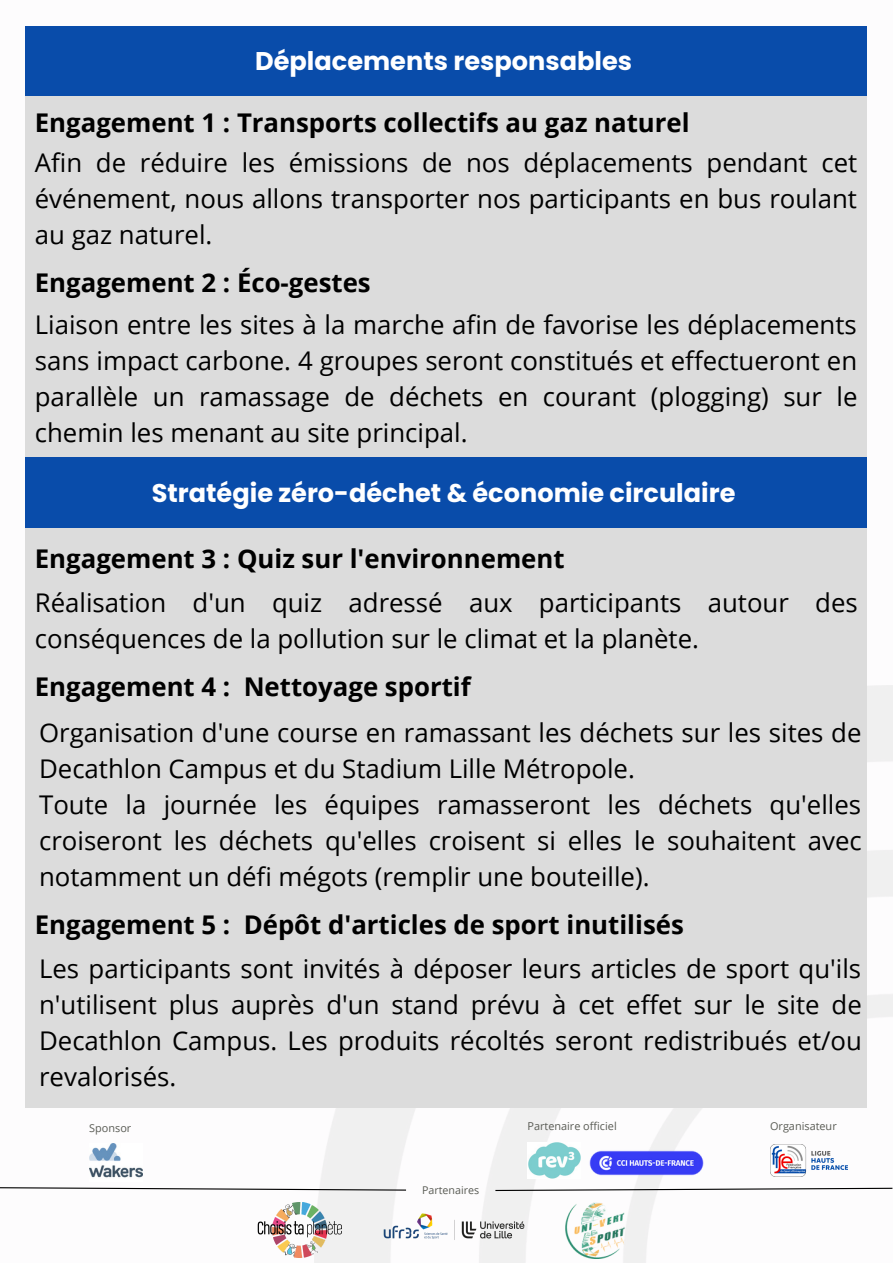
<style>
.page{position:relative;width:893px;height:1264px;background:#fff}
.page>*{position:absolute;margin:0;border:0;box-sizing:border-box;transform-origin:0 0}
.t1{font:25.8px/36px "Open Sans";color:#000;text-align:justify}
.t2{font:700 25.8px "Open Sans";color:#000}
.t3{font:700 25.65px "Poppins";color:#fff}
.t4{font:10.95px "Open Sans";color:#595b54}
.t5{font:10.8px "Open Sans";color:#595b54}
.t6{font:10.65px "Open Sans";color:#595b54}
</style>
<div class="page">
<div style="left:25px;top:26px;width:841px;height:70px;background:#094caa"></div>
<div style="left:25px;top:96px;width:841px;height:197px;background:#dcdcdc"></div>
<div style="left:25px;top:292px;width:841px;height:197px;background:#dcdcdc"></div>
<div style="left:25px;top:457px;width:841px;height:71px;background:#094caa"></div>
<img style="left:314px;top:685px;width:578px;height:577px">
<div style="left:25px;top:528px;width:841px;height:154px;background:#dcdcdc"></div>
<div style="left:25px;top:675px;width:841px;height:225px;background:#dcdcdc"></div>
<img style="left:770px;top:1143px;width:77px;height:33px">
<img style="left:257px;top:1202px;width:85px;height:55px">
<img style="left:565px;top:1202px;width:61px;height:56px">
<img style="left:576px;top:1137px;width:140px;height:50px">
<img style="left:376px;top:1208px;width:156px;height:43px">
<svg style="left:494px;top:1187px;width:398px;height:4px"></svg>
<svg style="left:0;top:1186px;width:407px;height:5px"></svg>
<img style="left:89px;top:1143px;width:53px;height:35px">
<img style="left:527px;top:1142px;width:53px;height:36px">
<div style="left:25px;top:899px;width:841px;height:208px;background:#dcdcdc"></div>
<p class="t3" style="left:255px;top:43px;width:378px">Déplacements responsables</p>
<p class="t2" style="left:35px;top:105px;width:656px">Engagement 1 : Transports collectifs au gaz naturel</p>
<p class="t1" style="left:35px;top:144px;width:823px">Afin de réduire les émissions de nos déplacements pendant cet événement, nous allons transporter nos participants en bus roulant au gaz naturel.</p>
<p class="t2" style="left:35px;top:264px;width:337px">Engagement 2 : Éco-gestes</p>
<p class="t1" style="left:35px;top:306px;width:824px">Liaison entre les sites à la marche afin de favorise les déplacements sans impact carbone. 4 groupes seront constitués et effectueront en parallèle un ramassage de déchets en courant (plogging) sur le chemin les menant au site principal.</p>
<p class="t3" style="left:152px;top:474px;width:585px">Stratégie zéro-déchet &amp; économie circulaire</p>
<p class="t2" style="left:35px;top:540px;width:531px">Engagement 3 : Quiz sur l'environnement</p>
<p class="t1" style="left:35px;top:583px;width:824px">Réalisation d'un quiz adressé aux participants autour des conséquences de la pollution sur le climat et la planète.</p>
<p class="t2" style="left:35px;top:669px;width:437px">Engagement 4 : Nettoyage sportif</p>
<p class="t1" style="left:39px;top:714px;width:824px;text-align:left">Organisation d'une course en ramassant les déchets sur les sites de Decathlon Campus et du Stadium Lille Métropole.<br>Toute la journée les équipes ramasseront les déchets qu'elles croiseront les déchets qu'elles croisent si elles le souhaitent avec notamment un défi mégots (remplir une bouteille).</p>
<p class="t2" style="left:35px;top:906px;width:650px">Engagement 5 : Dépôt d'articles de sport inutilisés</p>
<p class="t1" style="left:39px;top:949px;width:824px">Les participants sont invités à déposer leurs articles de sport qu'ils n'utilisent plus auprès d'un stand prévu à cet effet sur le site de Decathlon Campus. Les produits récoltés seront redistribués et/ou revalorisés.</p>
<p class="t5" style="left:89px;top:1120px;width:44px">Sponsor</p>
<p class="t4" style="left:527px;top:1118px;width:91px">Partenaire officiel</p>
<p class="t6" style="left:422px;top:1182px;width:59px">Partenaires</p>
<p class="t5" style="left:770px;top:1118px;width:68px">Organisateur</p>
</div>
